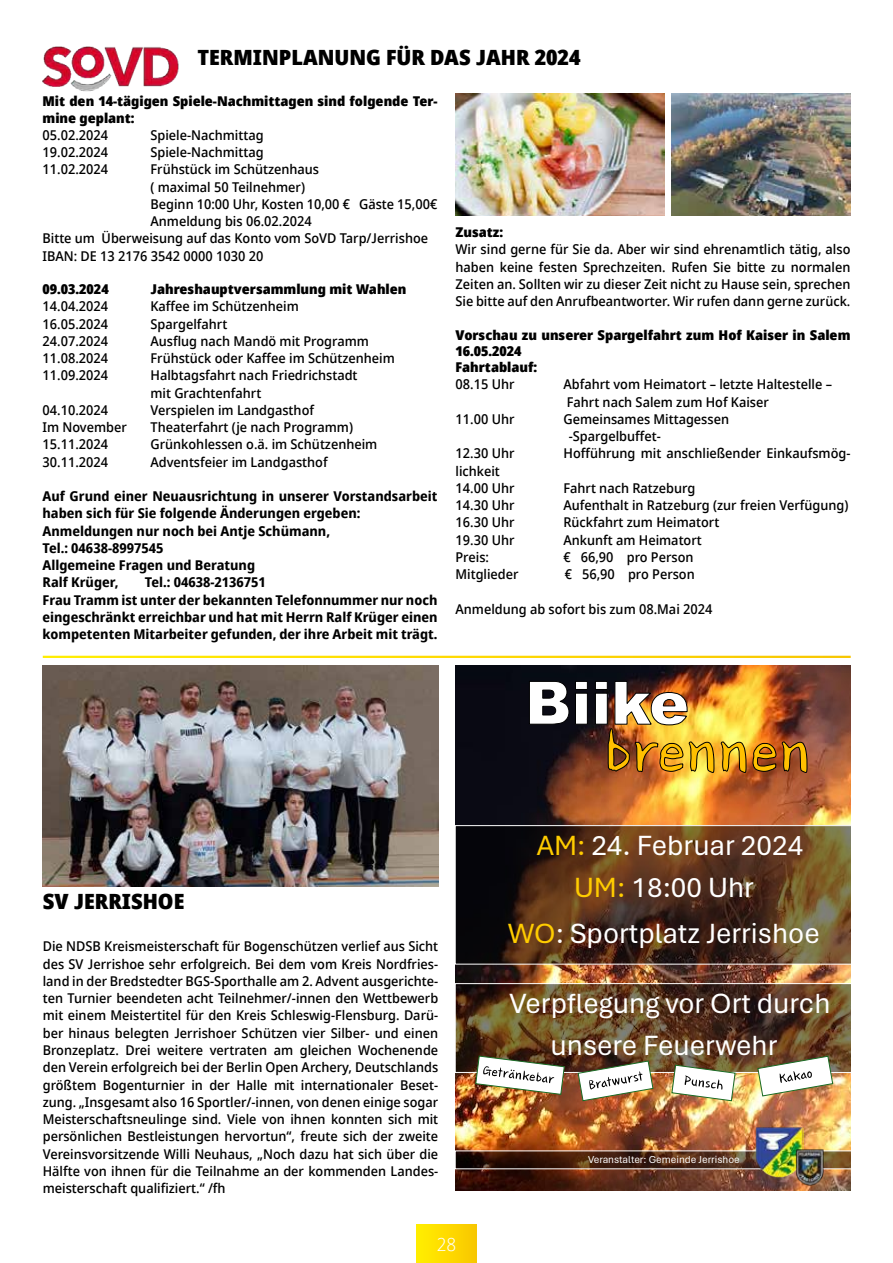
<style>
.page{position:relative;width:893px;height:1263px;background:#fff}
.page>*{position:absolute;margin:0;border:0;box-sizing:border-box;transform-origin:0 0}
.t1{font:29.25px/41.4px "Aptos";color:#fff;text-align:center}
.t2{font:900 21px "Avrile Sans";color:#000}
.t3{font:300 18px "Avrile Sans";color:#fff}
.t4{font:500 13.5px/17.2px "Avrile Sans";color:#000}
.t5{font:700 13.5px/17.2px "Avrile Sans";color:#000}
.t6{font:900 13.5px/16.2px "Avrile Sans";color:#000}
.t7{font:10.65px "Aptos";color:#fff}
.s1{color:#fc0}
</style>
<div class="page">
<div style="left:417px;top:1225px;width:59px;height:38px;background:linear-gradient(to right,#fe0,#f9c700)"></div>
<img style="left:455px;top:94px;width:210px;height:121px">
<img style="left:672px;top:94px;width:178px;height:121px">
<img style="left:43px;top:46px;width:136px;height:45px">
<img style="left:43px;top:665px;width:395px;height:221px">
<img style="left:455px;top:665px;width:396px;height:526px">
<img style="left:529px;top:681px;width:278px;height:102px">
<svg style="left:455px;top:825px;width:396px;height:139px;background:#4e331e"></svg>
<img style="left:455px;top:983px;width:396px;height:118px">
<svg style="left:455px;top:1150px;width:396px;height:19px;background:#553626"></svg>
<img style="left:754px;top:1125px;width:50px;height:52px">
<img style="left:779px;top:1146px;width:61px;height:41px">
<h2 class="t2" style="left:197px;top:41px;width:384px">TERMINPLANUNG FÜR DAS JAHR 2024</h2>
<p class="t6" style="left:43px;top:93px;width:396px">Mit den 14-tägigen Spiele-Nachmittagen sind folgende Ter&shy;mine geplant:</p>
<p class="t4" style="left:43px;top:127px;width:67px">05.02.2024</p>
<p class="t4" style="left:151px;top:127px;width:115px">Spiele-Nachmittag</p>
<p class="t4" style="left:43px;top:144px;width:67px">19.02.2024</p>
<p class="t4" style="left:151px;top:144px;width:115px">Spiele-Nachmittag</p>
<p class="t4" style="left:43px;top:161px;width:67px">11.02.2024</p>
<p class="t4" style="left:151px;top:161px;width:170px">Frühstück im Schützenhaus</p>
<p class="t4" style="left:151px;top:178px;width:156px">( maximal 50 Teilnehmer)</p>
<p class="t4" style="left:151px;top:196px;width:288px">Beginn 10:00 Uhr, Kosten 10,00 € Gäste 15,00€</p>
<p class="t4" style="left:151px;top:213px;width:163px">Anmeldung bis 06.02.2024</p>
<p class="t4" style="left:43px;top:230px;width:387px">Bitte um Überweisung auf das Konto vom SoVD Tarp/Jerrishoe</p>
<p class="t4" style="left:43px;top:247px;width:223px">IBAN: DE 13 2176 3542 0000 1030 20</p>
<p class="t6" style="left:43px;top:281px;width:68px">09.03.2024</p>
<p class="t6" style="left:151px;top:281px;width:257px">Jahreshauptversammlung mit Wahlen</p>
<p class="t4" style="left:43px;top:298px;width:67px">14.04.2024</p>
<p class="t4" style="left:151px;top:298px;width:150px">Kaffee im Schützenheim</p>
<p class="t4" style="left:43px;top:315px;width:67px">16.05.2024</p>
<p class="t4" style="left:151px;top:315px;width:78px">Spargelfahrt</p>
<p class="t4" style="left:43px;top:333px;width:67px">24.07.2024</p>
<p class="t4" style="left:151px;top:333px;width:220px">Ausflug nach Mandö mit Programm</p>
<p class="t4" style="left:43px;top:350px;width:67px">11.08.2024</p>
<p class="t4" style="left:151px;top:350px;width:246px">Frühstück oder Kaffee im Schützenheim</p>
<p class="t4" style="left:43px;top:367px;width:67px">11.09.2024</p>
<p class="t4" style="left:151px;top:367px;width:209px">Halbtagsfahrt nach Friedrichstadt mit Grachtenfahrt</p>
<p class="t4" style="left:43px;top:402px;width:67px">04.10.2024</p>
<p class="t4" style="left:151px;top:402px;width:165px">Verspielen im Landgasthof</p>
<p class="t4" style="left:43px;top:419px;width:86px">Im November</p>
<p class="t4" style="left:151px;top:419px;width:204px">Theaterfahrt (je nach Programm)</p>
<p class="t4" style="left:43px;top:436px;width:67px">15.11.2024</p>
<p class="t4" style="left:151px;top:436px;width:228px">Grünkohlessen o.ä. im Schützenheim</p>
<p class="t4" style="left:43px;top:453px;width:67px">30.11.2024</p>
<p class="t4" style="left:151px;top:453px;width:179px">Adventsfeier im Landgasthof</p>
<p class="t5" style="left:43px;top:488px;width:396px">Auf Grund einer Neuausrichtung in unserer Vorstandsarbeit haben sich für Sie folgende Änderungen ergeben:<br>Anmeldungen nur noch bei Antje Schümann,<br>Tel.: 04638-8997545<br>Allgemeine Fragen und Beratung<br>Ralf Krüger,</p>
<p class="t6" style="left:455px;top:224px;width:49px">Zusatz:</p>
<p class="t4" style="left:455px;top:241px;width:396px;text-align:justify">Wir sind gerne für Sie da. Aber wir sind ehrenamtlich tätig, also haben keine festen Sprechzeiten. Rufen Sie bitte zu normalen Zeiten an. Sollten wir zu dieser Zeit nicht zu Hause sein, sprechen Sie bitte auf den Anrufbeantworter. Wir rufen dann gerne zurück.</p>
<p class="t6" style="left:455px;top:327px;width:396px">Vorschau zu unserer Spargelfahrt zum Hof Kaiser in Salem<br>16.05.2024<br>Fahrtablauf:</p>
<p class="t4" style="left:455px;top:376px;width:61px">08.15 Uhr</p>
<p class="t4" style="left:563px;top:376px;width:270px">Abfahrt vom Heimatort – letzte Haltestelle –<br>Fahrt nach Salem zum Hof Kaiser</p>
<p class="t4" style="left:455px;top:411px;width:61px">11.00 Uhr</p>
<p class="t4" style="left:569px;top:411px;width:162px;text-indent:-5px">Gemeinsames Mittagessen -Spargelbuffet-</p>
<p class="t4" style="left:455px;top:445px;width:61px">12.30 Uhr</p>
<p class="t4" style="left:563px;top:445px;width:288px">Hofführung mit anschließender Einkaufsmög-</p>
<p class="t4" style="left:455px;top:462px;width:61px">lichkeit<br>14.00 Uhr</p>
<p class="t4" style="left:563px;top:480px;width:133px">Fahrt nach Ratzeburg</p>
<p class="t4" style="left:455px;top:497px;width:61px">14.30 Uhr</p>
<p class="t4" style="left:563px;top:497px;width:286px">Aufenthalt in Ratzeburg (zur freien Verfügung)</p>
<p class="t4" style="left:455px;top:514px;width:61px">16.30 Uhr</p>
<p class="t4" style="left:563px;top:514px;width:157px">Rückfahrt zum Heimatort</p>
<p class="t4" style="left:455px;top:531px;width:61px">19.30 Uhr</p>
<p class="t4" style="left:563px;top:531px;width:140px">Ankunft am Heimatort</p>
<p class="t4" style="left:455px;top:549px;width:35px">Preis:</p>
<p class="t4" style="left:563px;top:549px;width:132px">€ 66,90 pro Person</p>
<p class="t4" style="left:455px;top:566px;width:65px">Mitglieder</p>
<p class="t4" style="left:565px;top:566px;width:132px">€ 56,90 pro Person</p>
<p class="t4" style="left:455px;top:600px;width:259px">Anmeldung ab sofort bis zum 08.Mai 2024</p>
<p class="t5" style="left:43px;top:574px;width:396px;text-indent:102px">Tel.: 04638-2136751<br>Frau Tramm ist unter der bekannten Telefonnummer nur noch eingeschränkt erreichbar und hat mit Herrn Ralf Krüger einen kompetenten Mitarbeiter gefunden, der ihre Arbeit mit trägt.</p>
<h2 class="t2" style="left:43px;top:885px;width:143px">SV JERRISHOE</h2>
<p class="t4" style="left:43px;top:938px;width:397px;text-align:justify">Die NDSB Kreismeisterschaft für Bogenschützen verlief aus Sicht des SV Jerrishoe sehr erfolgreich. Bei dem vom Kreis Nordfries&shy;land in der Bredstedter BGS-Sporthalle am 2. Advent ausgerichte&shy;ten Turnier beendeten acht Teilnehmer/-innen den Wettbewerb mit einem Meistertitel für den Kreis Schleswig-Flensburg. Darü&shy;ber hinaus belegten Jerrishoer Schützen vier Silber- und einen Bronzeplatz. Drei weitere vertraten am gleichen Wochenende den Verein erfolgreich bei der Berlin Open Archery, Deutschlands größtem Bogenturnier in der Halle mit internationaler Beset&shy;zung. „Insgesamt also 16 Sportler/-innen, von denen einige sogar Meisterschaftsneulinge sind. Viele von ihnen konnten sich mit persönlichen Bestleistungen hervortun“, freute sich der zweite Vereinsvorsitzende Willi Neuhaus, „Noch dazu hat sich über die Hälfte von ihnen für die Teilnahme an der kommenden Landes&shy;meisterschaft qualifiziert.“ /fh</p>
<h3 class="t3" style="left:437px;top:1232px;width:21px">28</h3>
<h1 class="t1" style="left:537px;top:824px;width:268px"><span class="s1">AM:</span> 24. Februar 2024<br><span class="s1">UM:</span> 18:00 Uhr</h1>
<h1 class="t1" style="left:508px;top:912px;width:313px"><span class="s1">WO</span>: Sportplatz Jerrishoe</h1>
<h1 class="t1" style="left:510px;top:982px;width:322px">Verpflegung vor Ort durch unsere Feuerwehr</h1>
<p class="t7" style="left:588px;top:1152px;width:153px">Veranstalter: Gemeinde Jerrishoe</p>
</div>
